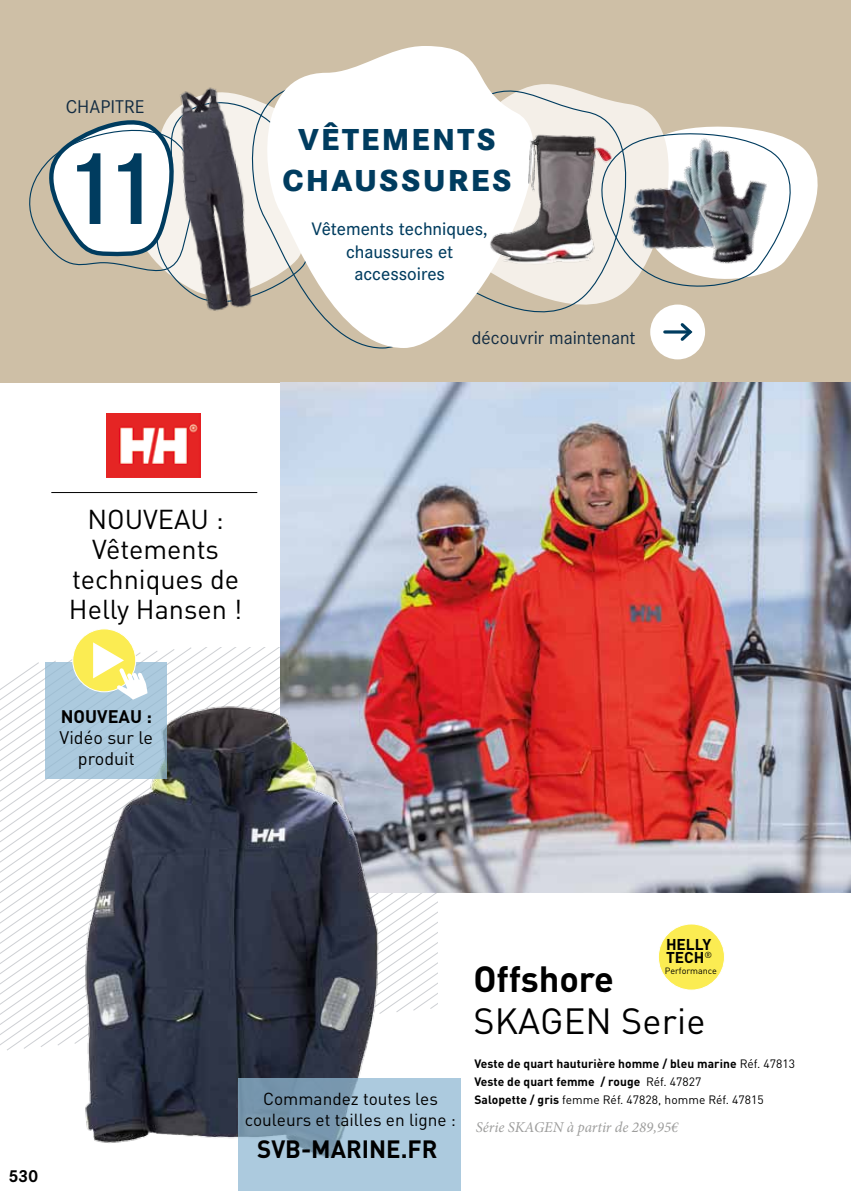
<style>
.page{position:relative;width:851px;height:1191px;background:#fff}
.page>*{position:absolute;margin:0;border:0;box-sizing:border-box;transform-origin:0 0}
.t1{font:600 108px "Corporate S";color:#003c5f}
.t2{font:36px/41.4px "DIN Pro";letter-spacing:.005em;color:#000}
.t3{font:800 31.5px/41px "Corporate S";letter-spacing:.07em;color:#003c5f;text-align:center}
.t4{font:27px/30px "DIN Pro";color:#000;text-align:center}
.t5{font:700 24.75px "DIN Pro";color:#000}
.t6{font:19.2px "Corporate S";color:#132c42}
.t7{font:19.05px "Corporate S";color:#132c42}
.t8{font:500 18.75px/22.5px "Corporate S";color:#003c5f;text-align:center}
.t9{font:18px/21px "DIN Pro";color:#000;text-align:center}
.t10{font:700 18px "Corporate S";color:#000}
.t11{font:17.25px/20.7px "DIN Pro";color:#000;text-align:center}
.t12{font:700 15.45px/12.9px "DIN Pro";color:#000}
.t13{font:italic 15px "Minion Pro";color:#9d9d9c}
.t14{font:700 12px/18px "DIN Pro";letter-spacing:.005em;color:#000}
.t15{font:9px "DIN Pro";color:#000}
.s1{font-weight:700}
.s2{font-weight:400}
</style>
<div class="page">
<svg style="left:383px;top:893px;width:54px;height:119px"></svg>
<svg style="left:850px;top:344px;width:1px;height:316px"></svg>
<div style="left:0;top:0;width:850px;height:383px;background:#cebfa6"></div>
<img style="left:281px;top:383px;width:569px;height:510px">
<img style="left:85px;top:702px;width:298px;height:441px">
<svg style="left:574px;top:89px;width:77px;height:216px"></svg>
<svg style="left:592px;top:119px;width:226px;height:175px"></svg>
<svg style="left:29px;top:120px;width:133px;height:152px"></svg>
<div style="left:650px;top:304px;width:55px;height:55px;background:#fff;border-radius:50%"></div>
<hr style="left:664px;top:330px;width:26px;height:3px;background:#003c5f">
<svg style="left:677px;top:323px;width:16px;height:18px"></svg>
<svg style="left:266px;top:46px;width:308px;height:302px;fill:#fff"></svg>
<img style="left:162px;top:87px;width:104px;height:224px">
<hr style="left:51px;top:492px;width:206px;height:1px;background:#000">
<img style="left:614px;top:157px;width:35px;height:124px">
<img style="left:649px;top:115px;width:146px;height:168px">
<img style="left:487px;top:131px;width:126px;height:137px">
<img style="left:106px;top:413px;width:95px;height:64px">
<div style="left:73px;top:629px;width:63px;height:63px;background:#fbec52;border-radius:50%"></div>
<svg style="left:0;top:642px;width:167px;height:445px"></svg>
<svg style="left:238px;top:1077px;width:222px;height:114px;background:#9cbace"></svg>
<div style="left:658px;top:924px;width:66px;height:66px;background:#fbec52;border-radius:50%"></div>
<div style="left:657px;top:923px;width:67px;height:67px;border:1px solid #fff;border-radius:50%"></div>
<p class="t6" style="left:66px;top:95px;width:80px">CHAPITRE</p>
<p class="t1" style="left:59px;top:126px;width:102px">11</p>
<p class="t3" style="left:282px;top:119px;width:230px">VÊTEMENTS<br>CHAUSSURES</p>
<p class="t8" style="left:311px;top:218px;width:178px">Vêtements techniques, chaussures et accessoires</p>
<p class="t7" style="left:472px;top:327px;width:165px">découvrir maintenant</p>
<p class="t4" style="left:69px;top:501px;width:175px">NOUVEAU :<br>Vêtements techniques de<br>Helly Hansen !</p>
<p class="t9" style="left:60px;top:704px;width:95px"><span class="s1">NOUVEAU :<br></span>Vidéo sur le produit</p>
<p class="t10" style="left:8px;top:1166px;width:31px">530</p>
<p class="t11" style="left:245px;top:1086px;width:213px">Commandez toutes les couleurs et tailles en ligne :</p>
<p class="t5" style="left:257px;top:1128px;width:182px">SVB-MARINE.FR</p>
<p class="t12" style="left:666px;top:936px;width:48px">HELLY<br>TECH<sup>®</sup></p>
<p class="t15" style="left:664px;top:963px;width:54px">Performance</p>
<p class="t2" style="left:473px;top:955px;width:234px"><span class="s1">Offshore<br></span>SKAGEN Serie</p>
<p class="t14" style="left:474px;top:1053px;width:322px">Veste de quart hauturière homme / bleu marine <span class="s2">Réf. 47813<br></span>Veste de quart femme / rouge <span class="s2">Réf. 47827<br></span>Salopette / gris <span class="s2">femme Réf. 47828, homme Réf. 47815</span></p>
<p class="t13" style="left:475px;top:1116px;width:204px">Série SKAGEN à partir de 289,95€</p>
</div>
